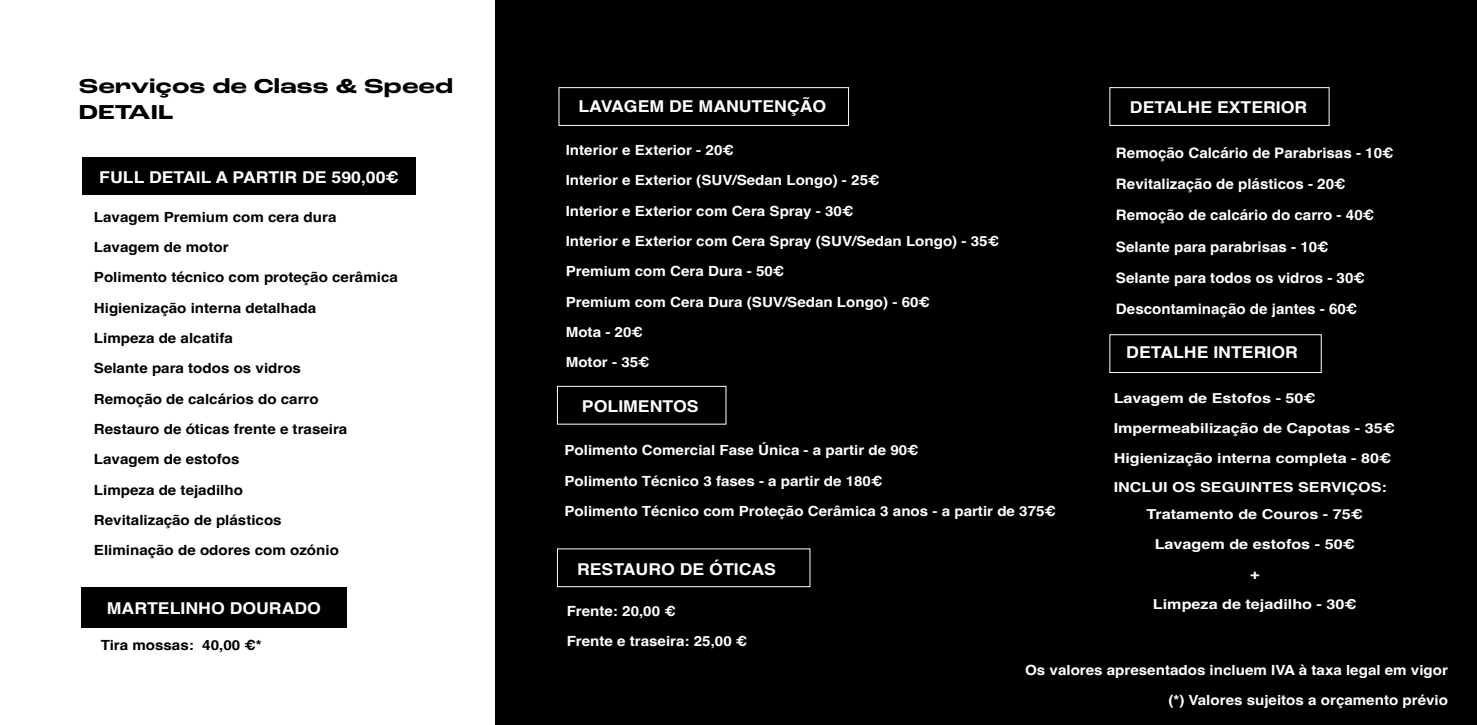
<style>
.page{position:relative;width:1477px;height:725px;background:#fff}
.page>*{position:absolute;margin:0;border:0;box-sizing:border-box;transform-origin:0 0}
.t1{font:700 expanded 21.18px/25.4px "Roc Grotesk";color:#000;scale:1.08 1}
.t2{font:700 16.28px "Helvetica";color:#fff;scale:1.08 1}
.t3{font:700 14.44px/31.2px "Helvetica";color:#fff;scale:1.05 1}
.t4{font:700 14px/30.3px "Helvetica";color:#fff;scale:1.08 1}
.t5{font:700 14px/30.3px "Helvetica";color:#000;scale:1.08 1}
.t6{font:700 13.74px/29.8px "Helvetica";color:#fff;scale:1.18 1}
</style>
<div class="page">
<div style="left:495px;top:0;width:981px;height:724px;background:#000"></div>
<div style="left:81px;top:587px;width:266px;height:40px;background:#000"></div>
<div style="left:1109px;top:87px;width:220px;height:39px;border:1px solid #fff"></div>
<div style="left:83px;top:157px;width:333px;height:38px;background:#000"></div>
<div style="left:558px;top:87px;width:290px;height:39px;border:1px solid #fff"></div>
<div style="left:557px;top:385px;width:169px;height:39px;border:1px solid #fff"></div>
<div style="left:1109px;top:334px;width:212px;height:39px;border:1px solid #fff"></div>
<h1 class="t1" style="left:79px;top:74px;width:348px">Serviços de Class &amp; Speed<br>DETAIL</h1>
<p class="t2" style="left:99px;top:167px;width:279px">FULL DETAIL A PARTIR DE 590,00€</p>
<p class="t5" style="left:94px;top:203px;width:283px">Lavagem Premium com cera dura<br>Lavagem de motor<br>Polimento técnico com proteção cerâmica<br>Higienização interna detalhada<br>Limpeza de alcatifa<br>Selante para todos os vidros<br>Remoção de calcários do carro<br>Restauro de óticas frente e traseira<br>Lavagem de estofos<br>Limpeza de tejadilho<br>Revitalização de plásticos<br>Eliminação de odores com ozónio</p>
<p class="t2" style="left:107px;top:597px;width:200px">MARTELINHO DOURADO</p>
<p class="t5" style="left:101px;top:630px;width:150px">Tira mossas: 40,00 €*</p>
<p class="t2" style="left:578px;top:96px;width:231px">LAVAGEM DE MANUTENÇÃO</p>
<p class="t4" style="left:565px;top:136px;width:402px">Interior e Exterior - 20€<br>Interior e Exterior (SUV/Sedan Longo) - 25€<br>Interior e Exterior com Cera Spray - 30€<br>Interior e Exterior com Cera Spray (SUV/Sedan Longo) - 35€<br>Premium com Cera Dura - 50€<br>Premium com Cera Dura (SUV/Sedan Longo) - 60€<br>Mota - 20€<br>Motor - 35€</p>
<p class="t2" style="left:582px;top:396px;width:109px">POLIMENTOS</p>
<p class="t4" style="left:564px;top:436px;width:456px">Polimento Comercial Fase Única - a partir de 90€<br>Polimento Técnico 3 fases - a partir de 180€<br>Polimento Técnico com Proteção Cerâmica 3 anos - a partir de 375€</p>
<p class="t2" style="left:577px;top:559px;width:186px">RESTAURO DE ÓTICAS</p>
<p class="t4" style="left:566px;top:597px;width:169px">Frente: 20,00 €<br>Frente e traseira: 25,00 €</p>
<p class="t2" style="left:1129px;top:97px;width:166px">DETALHE EXTERIOR</p>
<p class="t3" style="left:1115px;top:139px;width:266px">Remoção Calcário de Parabrisas - 10€<br>Revitalização de plásticos - 20€<br>Remoção de calcário do carro - 40€<br>Selante para parabrisas - 10€<br>Selante para todos os vidros - 30€<br>Descontaminação de jantes - 60€</p>
<p class="t2" style="left:1126px;top:342px;width:160px">DETALHE INTERIOR</p>
<p class="t6" style="left:1113px;top:384px;width:240px">Lavagem de Estofos - 50€<br>Impermeabilização de Capotas - 35€<br>Higienização interna completa - 80€<br>INCLUI OS SEGUINTES SERVIÇOS:</p>
<p class="t6" style="left:1146px;top:500px;width:185px;text-align:center">Tratamento de Couros - 75€<br>Lavagem de estofos - 50€<br>+<br>Limpeza de tejadilho - 30€</p>
<p class="t4" style="left:1025px;top:655px;width:393px;text-align:right">Os valores apresentados incluem IVA à taxa legal em vigor (*) Valores sujeitos a orçamento prévio</p>
</div>
